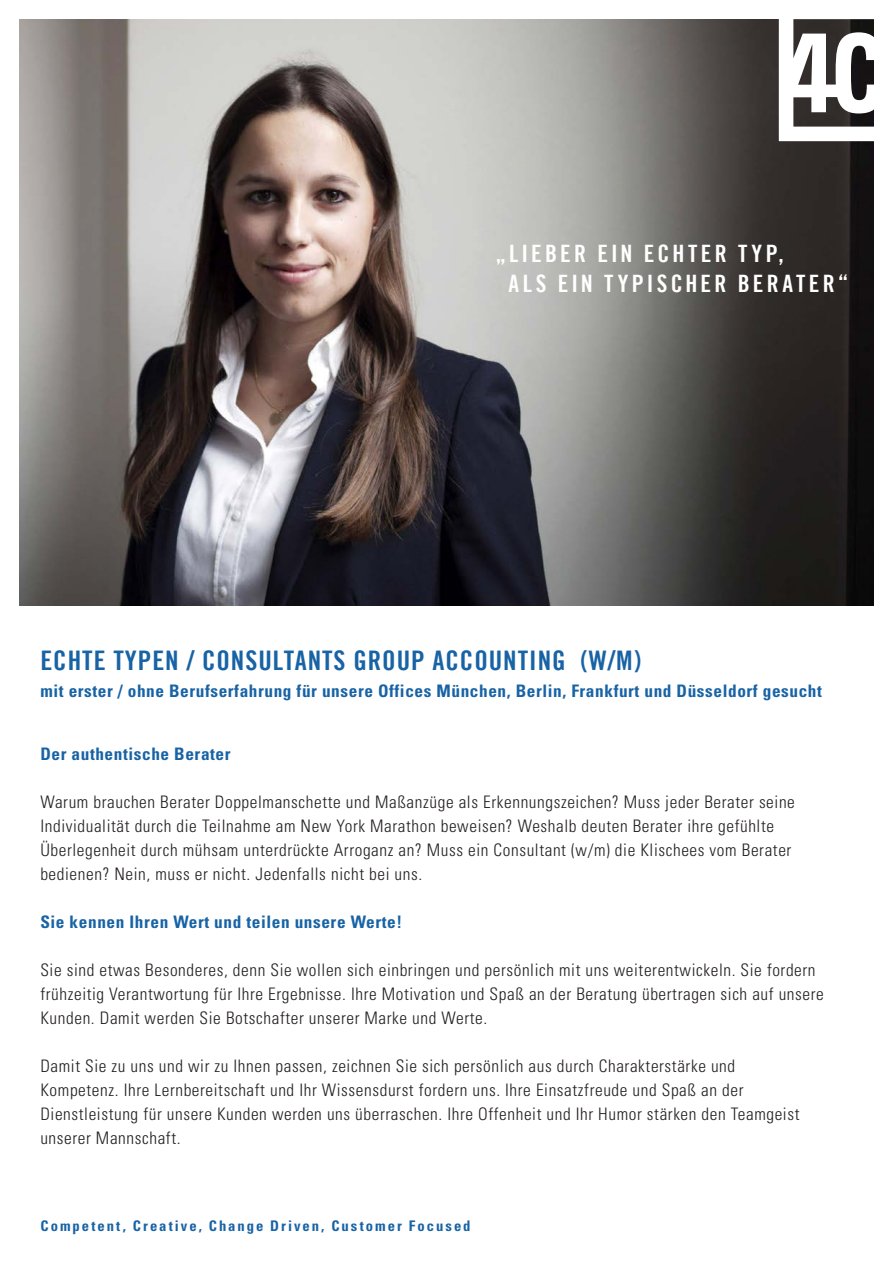
<style>
.page{position:relative;width:893px;height:1263px;background:#fff}
.page>*{position:absolute;margin:0;border:0;box-sizing:border-box;transform-origin:0 0}
.Überschrift_1{font:27px "Trade Gothic LT Bold Cond Twenty";letter-spacing:.035em;color:#1863a5}
._3_copy_20__light{font:24px/30px "Trade Gothic LT Bold Cond Twenty";letter-spacing:.135em;color:#fff}
.Überschrift_1-2{font:300 condensed 17.25px/24px "Univers LT Std";letter-spacing:.035em;color:#231f20}
.Überschrift_1-3{font:700 condensed 17.25px "Univers LT Std";letter-spacing:.035em;color:#1863a5}
._3_copy_20__light-2{font:700 condensed 14.7px "Univers LT Std";letter-spacing:.14em;color:#1863a5}
</style>
<div class="page">
<img style="left:19px;top:19px;width:855px;height:587px">
<svg style="left:779px;top:19px;width:95px;height:122px"></svg>
<p class="_3_copy_20__light" style="left:508px;top:238px;width:341px;text-indent:-13px">„LIEBER EIN ECHTER TYP,<br>ALS EIN TYPISCHER BERATER“</p>
<p class="Überschrift_1" style="left:40px;top:644px;width:602px">ECHTE TYPEN / CONSULTANTS GROUP ACCOUNTING (W/M)</p>
<p class="Überschrift_1-3" style="left:40px;top:680px;width:783px">mit erster / ohne Berufserfahrung für unsere Offices München, Berlin, Frankfurt und Düsseldorf gesucht</p>
<p class="Überschrift_1-3" style="left:40px;top:743px;width:192px">Der authentische Berater</p>
<p class="Überschrift_1-2" style="left:40px;top:790px;width:756px">Warum brauchen Berater Doppelmanschette und Maßanzüge als Erkennungszeichen? Muss jeder Berater seine Individualität durch die Teilnahme am New York Marathon beweisen? Weshalb deuten Berater ihre gefühlte Überlegenheit durch mühsam unterdrückte Arroganz an? Muss ein Consultant (w/m) die Klischees vom Berater bedienen? Nein, muss er nicht. Jedenfalls nicht bei uns.</p>
<p class="Überschrift_1-3" style="left:40px;top:911px;width:363px">Sie kennen Ihren Wert und teilen unsere Werte!</p>
<p class="Überschrift_1-2" style="left:40px;top:958px;width:785px">Sie sind etwas Besonderes, denn Sie wollen sich einbringen und persönlich mit uns weiterentwickeln. Sie fordern frühzeitig Verantwortung für Ihre Ergebnisse. Ihre Motivation und Spaß an der Beratung übertragen sich auf unsere<br>Kunden. Damit werden Sie Botschafter unserer Marke und Werte.</p>
<p class="Überschrift_1-2" style="left:40px;top:1054px;width:761px">Damit Sie zu uns und wir zu Ihnen passen, zeichnen Sie sich persönlich aus durch Charakterstärke und Kompetenz. Ihre Lernbereitschaft und Ihr Wissensdurst fordern uns. Ihre Einsatzfreude und Spaß an der Dienstleistung für unsere Kunden werden uns überraschen. Ihre Offenheit und Ihr Humor stärken den Teamgeist unserer Mannschaft.</p>
<p class="_3_copy_20__light-2" style="left:40px;top:1217px;width:432px">Competent, Creative, Change Driven, Customer Focused</p>
</div>
